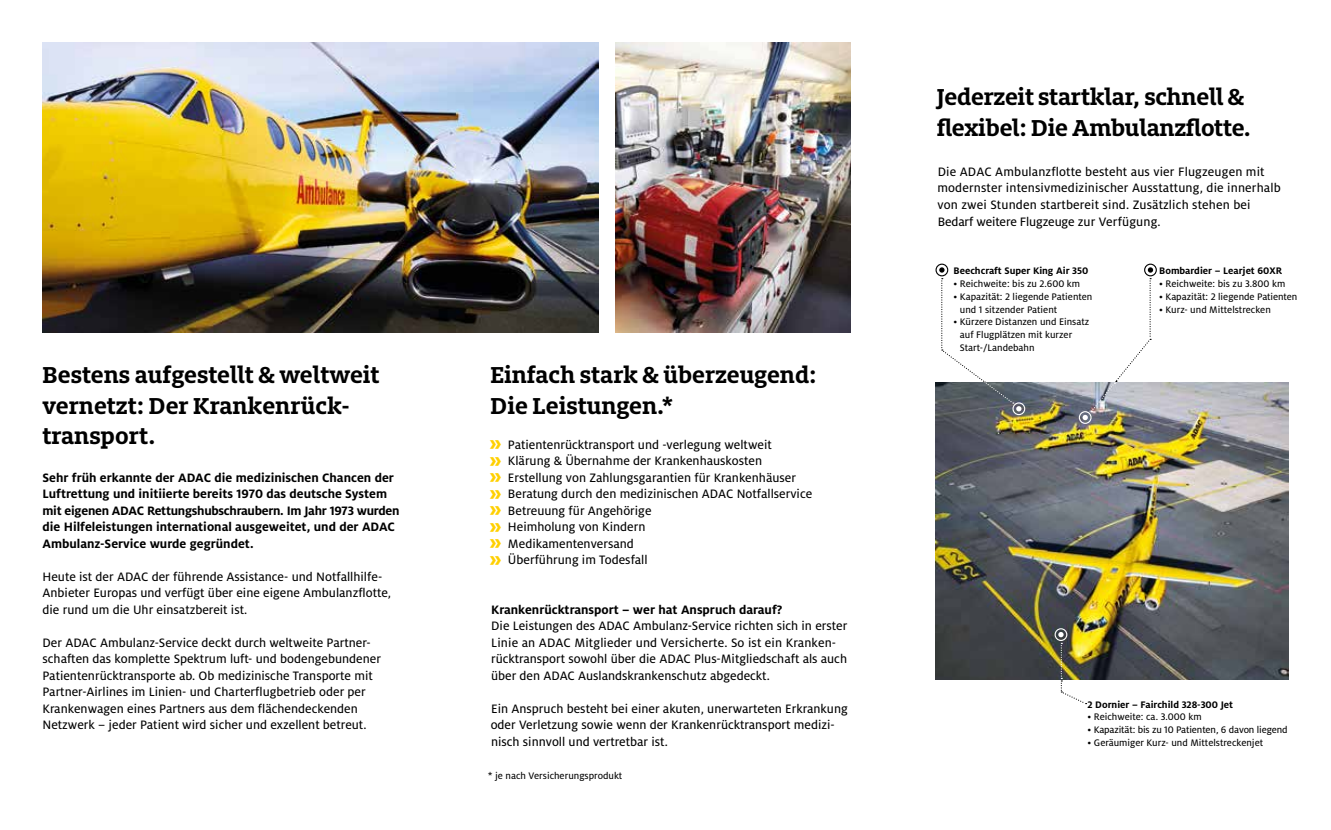
<style>
.page{position:relative;width:1331px;height:830px;background:#fff}
.page>*{position:absolute;margin:0;border:0;box-sizing:border-box;transform-origin:0 0}
.t1{font:700 25.5px/30.8px "Milo Slab ADAC";color:#000}
.t2{font:13.5px/16.5px "Milo ADAC Text";color:#000}
.t3{font:700 13.5px/16.5px "Milo ADAC";color:#000}
.t4{font:10.5px/12.8px "Milo ADAC Text";color:#000}
.t5{font:700 10.5px "Milo ADAC";color:#000}
.s1{font-family:"Milo ADAC";font-weight:700;font-size:22.5px;color:#ffd000}
.s2{font-family:"Milo ADAC"}
</style>
<div class="page">
<img style="left:935px;top:382px;width:353px;height:297px">
<div style="left:935px;top:263px;width:13px;height:13px;border:1px solid #000;border-radius:50%"></div>
<svg style="left:939px;top:267px;width:5px;height:5px"></svg>
<div style="left:1012px;top:402px;width:13px;height:13px;border:1px solid #fff;border-radius:50%"></div>
<div style="left:1144px;top:263px;width:13px;height:13px;border:1px solid #000;border-radius:50%"></div>
<svg style="left:1148px;top:267px;width:5px;height:5px"></svg>
<div style="left:1079px;top:411px;width:12px;height:12px;border:1px solid #fff;border-radius:50%"></div>
<div style="left:1054px;top:628px;width:13px;height:12px;border:1px solid #fff;border-radius:50%"></div>
<img style="left:615px;top:43px;width:235px;height:290px">
<img style="left:43px;top:43px;width:555px;height:290px">
<svg style="left:941px;top:278px;width:80px;height:133px"></svg>
<svg style="left:1082px;top:278px;width:69px;height:142px"></svg>
<svg style="left:1058px;top:631px;width:29px;height:73px"></svg>
<h1 class="t1" style="left:43px;top:358px;width:339px">Bestens aufgestellt &amp; weltweit vernetzt: Der Krankenrück&shy;transport.</h1>
<p class="t3" style="left:43px;top:469px;width:358px">Sehr früh erkannte der ADAC die medizinischen Chancen der Luftrettung und initiierte bereits 1970 das deutsche System mit eigenen ADAC Rettungshubschraubern. Im Jahr 1973 wurden die Hilfeleistungen international ausgeweitet, und der ADAC Ambulanz-Service wurde gegründet.</p>
<p class="t2" style="left:43px;top:568px;width:350px">Heute ist der ADAC der führende Assistance- und Notfallhilfe-<br>Anbieter Europas und verfügt über eine eigene Ambulanzflotte, die rund um die Uhr einsatzbereit ist.</p>
<p class="t2" style="left:43px;top:634px;width:340px">Der ADAC Ambulanz-Service deckt durch weltweite Partner&shy;schaften das komplette Spektrum luft- und bodengebundener Patientenrücktransporte ab. Ob medizinische Transporte mit Partner-Airlines im Linien- und Charterflugbetrieb oder per Krankenwagen eines Partners aus dem flächendeckenden Netzwerk – jeder Patient wird sicher und exzellent betreut.</p>
<h1 class="t1" style="left:490px;top:358px;width:328px">Einfach stark &amp; überzeugend:<br>Die Leistungen.*</h1>
<p class="t2" style="left:489px;top:436px;width:324px"><span class="s1">››</span> Patientenrücktransport und -verlegung weltweit<br><span class="s1">››</span> Klärung &amp; Übernahme der Krankenhauskosten<br><span class="s1">››</span> Erstellung von Zahlungsgarantien für Krankenhäuser<br><span class="s1">››</span> Beratung durch den medizinischen ADAC Notfallservice <span class="s1">››</span> Betreuung für Angehörige<br><span class="s1">››</span> Heimholung von Kindern<br><span class="s1">››</span> Medikamentenversand<br><span class="s1">››</span> Überführung im Todesfall</p>
<p class="t3" style="left:491px;top:601px;width:293px">Krankenrücktransport – wer hat Anspruch darauf?</p>
<p class="t2" style="left:491px;top:617px;width:358px">Die Leistungen des ADAC Ambulanz-Service richten sich in erster Linie an ADAC Mitglieder und Versicherte. So ist ein Kranken&shy;rücktransport sowohl über die ADAC Plus-Mitgliedschaft als auch über den ADAC Auslandskrankenschutz abgedeckt.</p>
<p class="t2" style="left:491px;top:700px;width:359px">Ein Anspruch besteht bei einer akuten, unerwarteten Erkrankung oder Verletzung sowie wenn der Krankenrücktransport medizi&shy;nisch sinnvoll und vertretbar ist.</p>
<p class="t4" style="left:488px;top:768px;width:136px">* je nach Versicherungsprodukt</p>
<h1 class="t1" style="left:937px;top:81px;width:315px">Jederzeit startklar, schnell &amp; flexibel: Die Ambulanzflotte.</h1>
<p class="t2" style="left:937px;top:163px;width:345px">Die ADAC Ambulanzflotte besteht aus vier Flugzeugen mit modernster intensivmedizinischer Ausstattung, die innerhalb von zwei Stunden startbereit sind. Zusätzlich stehen bei Bedarf weitere Flugzeuge zur Verfügung.</p>
<p class="t5" style="left:1159px;top:265px;width:124px">Bombardier – Learjet 60XR</p>
<p class="t4" style="left:1159px;top:277px;width:128px"><span class="s2">•</span> Reichweite: bis zu 3.800 km</p>
<p class="t4" style="left:1159px;top:290px;width:140px"><span class="s2">•</span> Kapazität: 2 liegende Patienten</p>
<p class="t4" style="left:1159px;top:303px;width:113px"><span class="s2">•</span> Kurz- und Mittelstrecken</p>
<p class="t5" style="left:954px;top:265px;width:136px">Beechcraft Super King Air 350</p>
<p class="t4" style="left:954px;top:277px;width:128px"><span class="s2">•</span> Reichweite: bis zu 2.600 km</p>
<p class="t4" style="left:960px;top:290px;width:134px;text-indent:-6px"><span class="s2">•</span> Kapazität: 2 liegende Patienten und 1 sitzender Patient</p>
<p class="t4" style="left:960px;top:315px;width:131px;text-indent:-6px"><span class="s2">•</span> Kürzere Distanzen und Einsatz auf Flugplätzen mit kurzer<br>Start-/Landebahn</p>
<p class="t5" style="left:1087px;top:698px;width:147px">2 Dornier – Fairchild 328-300 Jet</p>
<p class="t4" style="left:1087px;top:710px;width:116px"><span class="s2">•</span> Reichweite: ca. 3.000 km</p>
<p class="t4" style="left:1087px;top:723px;width:202px"><span class="s2">•</span> Kapazität: bis zu 10 Patienten, 6 davon liegend</p>
<p class="t4" style="left:1087px;top:735px;width:177px"><span class="s2">•</span> Geräumiger Kurz- und Mittelstreckenjet</p>
</div>
